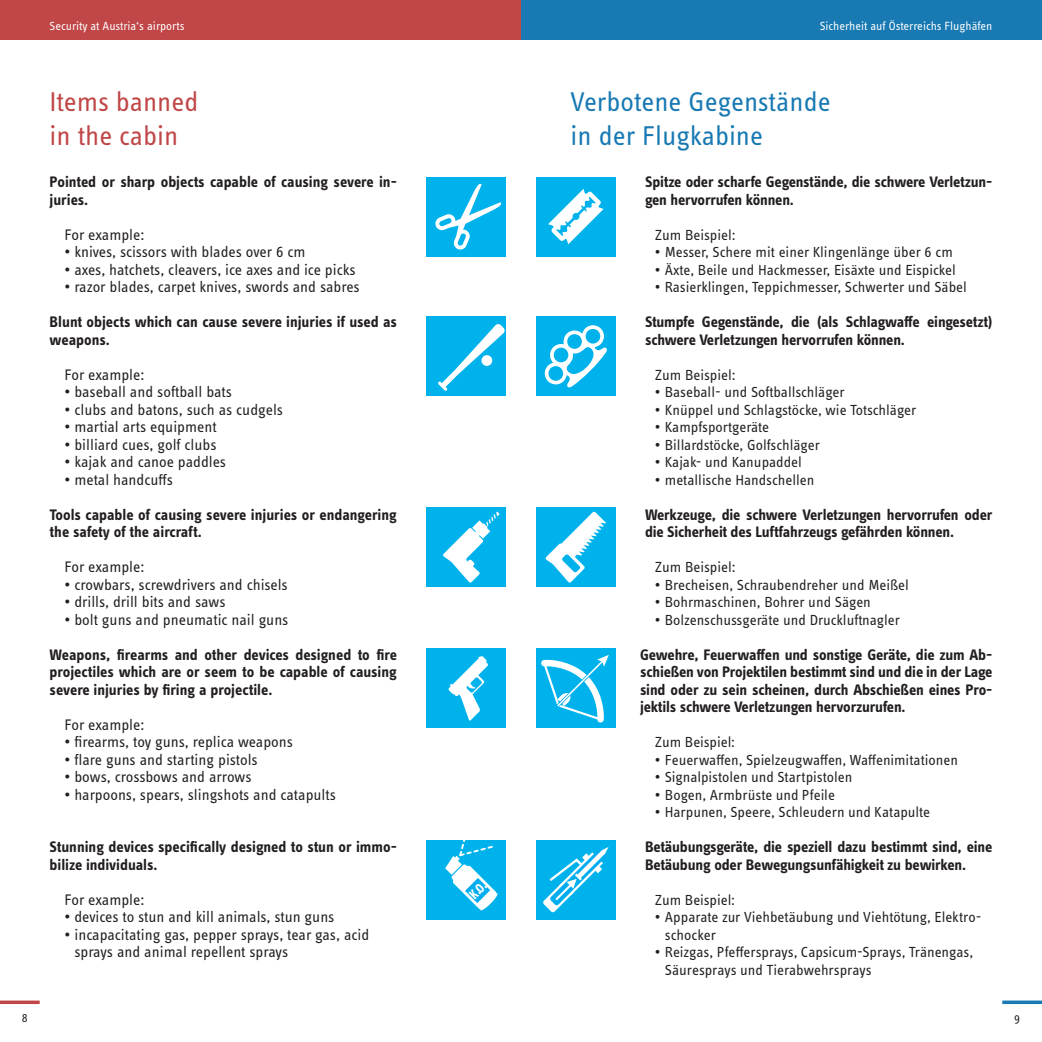
<style>
.page{position:relative;width:1042px;height:1042px;background:#fff}
.page>*{position:absolute;margin:0;border:0;box-sizing:border-box;transform-origin:0 0}
.t1{font:28px/33.6px "Info OT Text";color:#1879b3}
.t2{font:28px/33.6px "Info OT Text";color:#c04647}
.t3{font:700 15.75px/17.5px "Info OT Text";letter-spacing:-.01em;color:#231f20}
.t4{font:15.75px/17.5px "Info OT Text";color:#231f20}
.t5{font:15.05px/17.5px "Info OT Text";color:#231f20}
.t6{font:700 condensed 14px "Myriad Pro";color:#fff}
.t7{font:12.25px "Info OT Text";color:#fff}
.t8{font:12.25px "Info OT Text";color:#231f20}
</style>
<div class="page">
<svg style="left:0;top:1000px;width:40px;height:4px"></svg>
<svg style="left:1002px;top:1000px;width:40px;height:4px"></svg>
<div style="left:427px;top:648px;width:79px;height:80px;background:#00b2eb"></div>
<svg style="left:448px;top:656px;width:40px;height:65px"></svg>
<div style="left:536px;top:648px;width:79px;height:80px;background:#00b2eb"></div>
<svg style="left:541px;top:655px;width:68px;height:68px"></svg>
<div style="left:427px;top:177px;width:79px;height:79px;background:#00b2eb"></div>
<svg style="left:435px;top:184px;width:66px;height:65px"></svg>
<div style="left:536px;top:177px;width:79px;height:79px;background:#00b2eb"></div>
<svg style="left:548px;top:189px;width:55px;height:55px"></svg>
<div style="left:427px;top:507px;width:79px;height:80px;background:#00b2eb"></div>
<svg style="left:443px;top:511px;width:57px;height:72px"></svg>
<div style="left:537px;top:507px;width:79px;height:80px;background:#00b2eb"></div>
<svg style="left:545px;top:511px;width:61px;height:72px"></svg>
<div style="left:427px;top:317px;width:79px;height:79px;background:#00b2eb"></div>
<svg style="left:438px;top:324px;width:67px;height:67px"></svg>
<div style="left:481px;top:355px;width:11px;height:11px;background:#fff;border-radius:50%"></div>
<div style="left:537px;top:317px;width:79px;height:79px;background:#00b2eb"></div>
<svg style="left:545px;top:325px;width:62px;height:62px"></svg>
<div style="left:427px;top:840px;width:79px;height:79px;background:#00b2eb"></div>
<svg style="left:445px;top:840px;width:53px;height:71px"></svg>
<div style="left:537px;top:840px;width:79px;height:79px;background:#00b2eb"></div>
<svg style="left:543px;top:847px;width:65px;height:65px"></svg>
<div style="left:521px;top:0;width:521px;height:40px;background:#1879b3"></div>
<div style="left:0;top:0;width:520px;height:40px;background:#c04647"></div>
<p class="t7" style="left:50px;top:18px;width:136px">Security at Austria‘s airports</p>
<p class="t7" style="left:820px;top:18px;width:174px">Sicherheit auf Österreichs Flughäfen</p>
<p class="t2" style="left:50px;top:85px;width:150px">Items banned in the cabin</p>
<p class="t3" style="left:50px;top:173px;width:349px">Pointed or sharp objects capable of causing severe in&shy;juries.</p>
<p class="t4" style="left:64px;top:225px;width:81px">For example:</p>
<p class="t4" style="left:64px;top:243px;width:243px">• knives, scissors with blades over 6 cm</p>
<p class="t4" style="left:64px;top:260px;width:293px">• axes, hatchets, cleavers, ice axes and ice picks</p>
<p class="t4" style="left:64px;top:278px;width:297px">• razor blades, carpet knives, swords and sabres</p>
<p class="t3" style="left:50px;top:313px;width:349px">Blunt objects which can cause severe injuries if used as weapons.</p>
<p class="t4" style="left:64px;top:365px;width:81px">For example:</p>
<p class="t4" style="left:64px;top:383px;width:169px">• baseball and softball bats</p>
<p class="t4" style="left:64px;top:400px;width:220px">• clubs and batons, such as cudgels</p>
<p class="t4" style="left:64px;top:418px;width:154px">• martial arts equipment</p>
<p class="t4" style="left:64px;top:435px;width:154px">• billiard cues, golf clubs</p>
<p class="t4" style="left:64px;top:453px;width:163px">• kajak and canoe paddles</p>
<p class="t4" style="left:64px;top:470px;width:110px">• metal handcuffs</p>
<p class="t3" style="left:50px;top:505px;width:349px">Tools capable of causing severe injuries or endangering the safety of the aircraft.</p>
<p class="t4" style="left:64px;top:558px;width:81px">For example:</p>
<p class="t4" style="left:64px;top:575px;width:225px">• crowbars, screwdrivers and chisels</p>
<p class="t4" style="left:64px;top:593px;width:162px">• drills, drill bits and saws</p>
<p class="t4" style="left:64px;top:610px;width:225px">• bolt guns and pneumatic nail guns</p>
<p class="t3" style="left:50px;top:645px;width:349px;text-align:justify">Weapons, firearms and other devices designed to fire projectiles which are or seem to be capable of causing severe injuries by firing a projectile.</p>
<p class="t4" style="left:64px;top:715px;width:81px">For example:</p>
<p class="t4" style="left:64px;top:733px;width:230px">• firearms, toy guns, replica weapons</p>
<p class="t4" style="left:64px;top:750px;width:195px">• flare guns and starting pistols</p>
<p class="t4" style="left:64px;top:768px;width:189px">• bows, crossbows and arrows</p>
<p class="t4" style="left:64px;top:785px;width:273px">• harpoons, spears, slingshots and catapults</p>
<p class="t3" style="left:50px;top:838px;width:349px">Stunning devices specifically designed to stun or immo&shy;bilize individuals.</p>
<p class="t4" style="left:64px;top:890px;width:81px">For example:</p>
<p class="t4" style="left:64px;top:908px;width:271px">• devices to stun and kill animals, stun guns</p>
<p class="t4" style="left:74px;top:925px;width:296px;text-indent:-10px">• incapacitating gas, pepper sprays, tear gas, acid sprays and animal repellent sprays</p>
<p class="t6" style="left:465px;top:890px;width:20px;rotate:-45deg">K.O.</p>
<p class="t1" style="left:570px;top:85px;width:262px">Verbotene Gegenstände in der Flugkabine</p>
<p class="t3" style="left:645px;top:173px;width:349px">Spitze oder scharfe Gegenstände, die schwere Verletzun&shy;gen hervorrufen können.</p>
<p class="t5" style="left:655px;top:225px;width:82px">Zum Beispiel:</p>
<p class="t5" style="left:655px;top:243px;width:299px">• Messer, Schere mit einer Klingenlänge über 6 cm</p>
<p class="t5" style="left:655px;top:260px;width:302px">• Äxte, Beile und Hackmesser, Eisäxte und Eispickel</p>
<p class="t5" style="left:655px;top:278px;width:313px">• Rasierklingen, Teppichmesser, Schwerter und Säbel</p>
<p class="t3" style="left:645px;top:313px;width:349px">Stumpfe Gegenstände, die (als Schlagwaffe eingesetzt) schwere Verletzungen hervorrufen können.</p>
<p class="t5" style="left:655px;top:365px;width:82px">Zum Beispiel:</p>
<p class="t5" style="left:655px;top:383px;width:191px">• Baseball- und Softballschläger</p>
<p class="t5" style="left:655px;top:400px;width:263px">• Knüppel und Schlagstöcke, wie Totschläger</p>
<p class="t5" style="left:655px;top:418px;width:116px">• Kampfsportgeräte</p>
<p class="t5" style="left:655px;top:435px;width:167px">• Billardstöcke, Golfschläger</p>
<p class="t5" style="left:655px;top:453px;width:148px">• Kajak- und Kanupaddel</p>
<p class="t5" style="left:655px;top:470px;width:161px">• metallische Handschellen</p>
<p class="t3" style="left:645px;top:505px;width:349px">Werkzeuge, die schwere Verletzungen hervorrufen oder die Sicherheit des Luftfahrzeugs gefährden können.</p>
<p class="t5" style="left:655px;top:558px;width:82px">Zum Beispiel:</p>
<p class="t5" style="left:655px;top:575px;width:255px">• Brecheisen, Schraubendreher und Meißel</p>
<p class="t5" style="left:655px;top:593px;width:217px">• Bohrmaschinen, Bohrer und Sägen</p>
<p class="t5" style="left:655px;top:610px;width:247px">• Bolzenschussgeräte und Druckluftnagler</p>
<p class="t3" style="left:640px;top:645px;width:354px;text-align:justify">Gewehre, Feuerwaffen und sonstige Geräte, die zum Ab&shy;schießen von Projektilen bestimmt sind und die in der Lage sind oder zu sein scheinen, durch Abschießen eines Pro&shy;jektils schwere Verletzungen hervorzurufen.</p>
<p class="t5" style="left:655px;top:733px;width:82px">Zum Beispiel:</p>
<p class="t5" style="left:655px;top:750px;width:304px">• Feuerwaffen, Spielzeugwaffen, Waffenimitationen</p>
<p class="t5" style="left:655px;top:768px;width:199px">• Signalpistolen und Startpistolen</p>
<p class="t5" style="left:655px;top:785px;width:181px">• Bogen, Armbrüste und Pfeile</p>
<p class="t5" style="left:655px;top:803px;width:277px">• Harpunen, Speere, Schleudern und Katapulte</p>
<p class="t3" style="left:645px;top:838px;width:349px">Betäubungsgeräte, die speziell dazu bestimmt sind, eine<br>Betäubung oder Bewegungsunfähigkeit zu bewirken.</p>
<p class="t5" style="left:655px;top:890px;width:82px">Zum Beispiel:</p>
<p class="t5" style="left:665px;top:908px;width:318px;text-indent:-10px">• Apparate zur Viehbetäubung und Viehtötung, Elektro&shy;schocker</p>
<p class="t5" style="left:665px;top:943px;width:310px;text-indent:-10px">• Reizgas, Pfeffersprays, Capsicum-Sprays, Tränengas,<br>Säuresprays und Tierabwehrsprays</p>
<p class="t8" style="left:22px;top:1010px;width:7px">8</p>
<p class="t8" style="left:1014px;top:1010px;width:7px">9</p>
</div>
